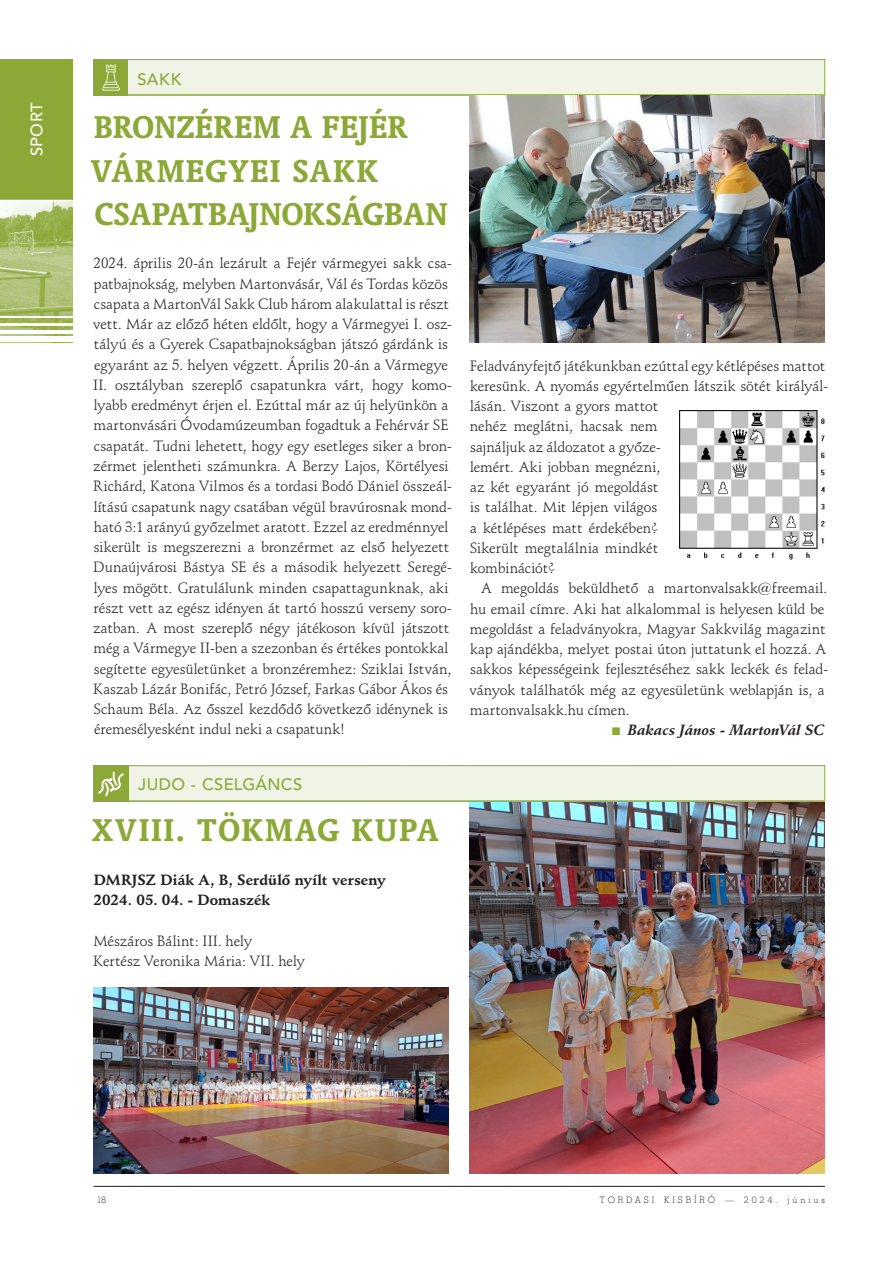
<style>
.page{position:relative;width:893px;height:1263px;background:#fff}
.page>*{position:absolute;margin:0;border:0;box-sizing:border-box;transform-origin:0 0}
.t1{font:700 36px/43.2px "Oranda PFL";letter-spacing:.025em;color:#8ca836}
.t2{font:700 36px "Oranda PFL";letter-spacing:.06em;color:#8ca836}
.t3{font:16.5px "Avenir Md PFL";letter-spacing:.065em;color:#8ca836}
.t4{font:16.5px "Avenir Md PFL";color:#fff}
.t5{font:14.55px/20.2px "Schneidler PFL";letter-spacing:-.005em;color:#231f20}
.t6{font:700 14.55px/20.2px "Schneidler PFL";letter-spacing:.005em;color:#231f20}
.t7{font:italic 700 14.55px "Schneidler PFL";letter-spacing:.005em;color:#231f20}
.t8{font:9px "Stymie Lt PFL";letter-spacing:.315em;color:#231f20}
</style>
<div class="page">
<hr style="left:94px;top:1186px;width:731px;height:1px;background:#231f20">
<svg style="left:93px;top:59px;width:732px;height:37px;background:#e5ebd3"></svg>
<img style="left:0;top:201px;width:72px;height:142px">
<div style="left:0;top:59px;width:72px;height:141px;background:#8ca836"></div>
<div style="left:0;top:336px;width:72px;height:5px;background:#fff"></div>
<hr style="left:0;top:330px;width:72px;height:4px;background:#fff">
<hr style="left:0;top:323px;width:72px;height:3px;background:#fff">
<hr style="left:0;top:317px;width:72px;height:1px;background:#fff">
<img style="left:679px;top:410px;width:146px;height:150px">
<img style="left:470px;top:96px;width:355px;height:247px">
<img style="left:94px;top:988px;width:355px;height:186px">
<img style="left:470px;top:802px;width:355px;height:372px">
<svg style="left:93px;top:765px;width:732px;height:37px;background:#e5ebd2"></svg>
<p class="t3" style="left:138px;top:70px;width:45px">SAKK</p>
<p class="t4" style="left:27px;top:156px;width:55px;rotate:-90deg">SPORT</p>
<h1 class="t1" style="left:91px;top:105px;width:358px">BRONZÉREM A FEJÉR<br>VÁRMEGYEI SAKK<br>CSAPATBAJNOKSÁGBAN</h1>
<p class="t5" style="left:93px;top:253px;width:360px">2024. április 20-án lezárult a Fejér vármegyei sakk csa&shy;patbajnokság, melyben Martonvásár, Vál és Tordas közös csapata a MartonVál Sakk Club három alakulattal is részt vett. Már az előző héten eldőlt, hogy a Vármegyei I. osz&shy;tályú és a Gyerek Csapatbajnokságban játszó gárdánk is egyaránt az 5. helyen végzett. Április 20-án a Vármegye II. osztályban szereplő csapatunkra várt, hogy komo&shy;lyabb eredményt érjen el. Ezúttal már az új helyünkön a martonvásári Óvodamúzeumban fogadtuk a Fehérvár SE csapatát. Tudni lehetett, hogy egy esetleges siker a bron&shy;zérmet jelentheti számunkra. A Berzy Lajos, Körtélyesi Richárd, Katona Vilmos és a tordasi Bodó Dániel összeál&shy;lítású csapatunk nagy csatában végül bravúrosnak mond&shy;ható 3:1 arányú győzelmet aratott. Ezzel az eredménnyel sikerült is megszerezni a bronzérmet az első helyezett Dunaújvárosi Bástya SE és a második helyezett Seregé&shy;lyes mögött. Gratulálunk minden csapattagunknak, aki részt vett az egész idényen át tartó hosszú verseny soro&shy;zatban. A most szereplő négy játékoson kívül játszott még a Vármegye II-ben a szezonban és értékes pontokkal segítette egyesületünket a bronzéremhez: Sziklai István, Kaszab Lázár Bonifác, Petró József, Farkas Gábor Ákos és Schaum Béla. Az ősszel kezdődő következő idénynek is éremesélyesként indul neki a csapatunk!</p>
<p class="t3" style="left:138px;top:775px;width:165px">JUDO - CSELGÁNCS</p>
<h1 class="t2" style="left:92px;top:809px;width:348px">XVIII. TÖKMAG KUPA</h1>
<p class="t6" style="left:93px;top:870px;width:294px">DMRJSZ Diák A, B, Serdülő nyílt verseny<br>2024. 05. 04. - Domaszék</p>
<p class="t5" style="left:93px;top:931px;width:213px">Mészáros Bálint: III. hely<br>Kertész Veronika Mária: VII. hely</p>
<p class="t5" style="left:470px;top:355px;width:360px">Feladványfejtő játékunkban ezúttal egy kétlépéses mattot keresünk. A nyomás egyértelműen látszik sötét királyál&shy;lásán. Viszont a gyors mattot<br>nehéz meglátni, hacsak nem<br>sajnáljuk az áldozatot a győze-<br>lemért. Aki jobban megnézni,<br>az két egyaránt jó megoldást<br>is találhat. Mit lépjen világos<br>a kétlépéses matt érdekében?<br>Sikerült megtalálnia mindkét<br>kombinációt?</p>
<p class="t5" style="left:470px;top:578px;width:360px;text-indent:12px">A megoldás beküldhető a martonvalsakk@freemail. hu email címre. Aki hat alkalommal is helyesen küld be megoldást a feladványokra, Magyar Sakkvilág magazint kap ajándékba, melyet postai úton juttatunk el hozzá. A sakkos képességeink fejlesztéséhez sakk leckék és felad&shy;ványok találhatók még az egyesületünk weblapján is, a martonvalsakk.hu címen.</p>
<p class="t7" style="left:628px;top:721px;width:198px">Bakacs János - MartonVál SC</p>
<p class="t8" style="left:97px;top:1195px;width:11px">18</p>
<p class="t8" style="left:600px;top:1195px;width:226px">TORDASI KISBÍRÓ — 2024. június</p>
</div>
